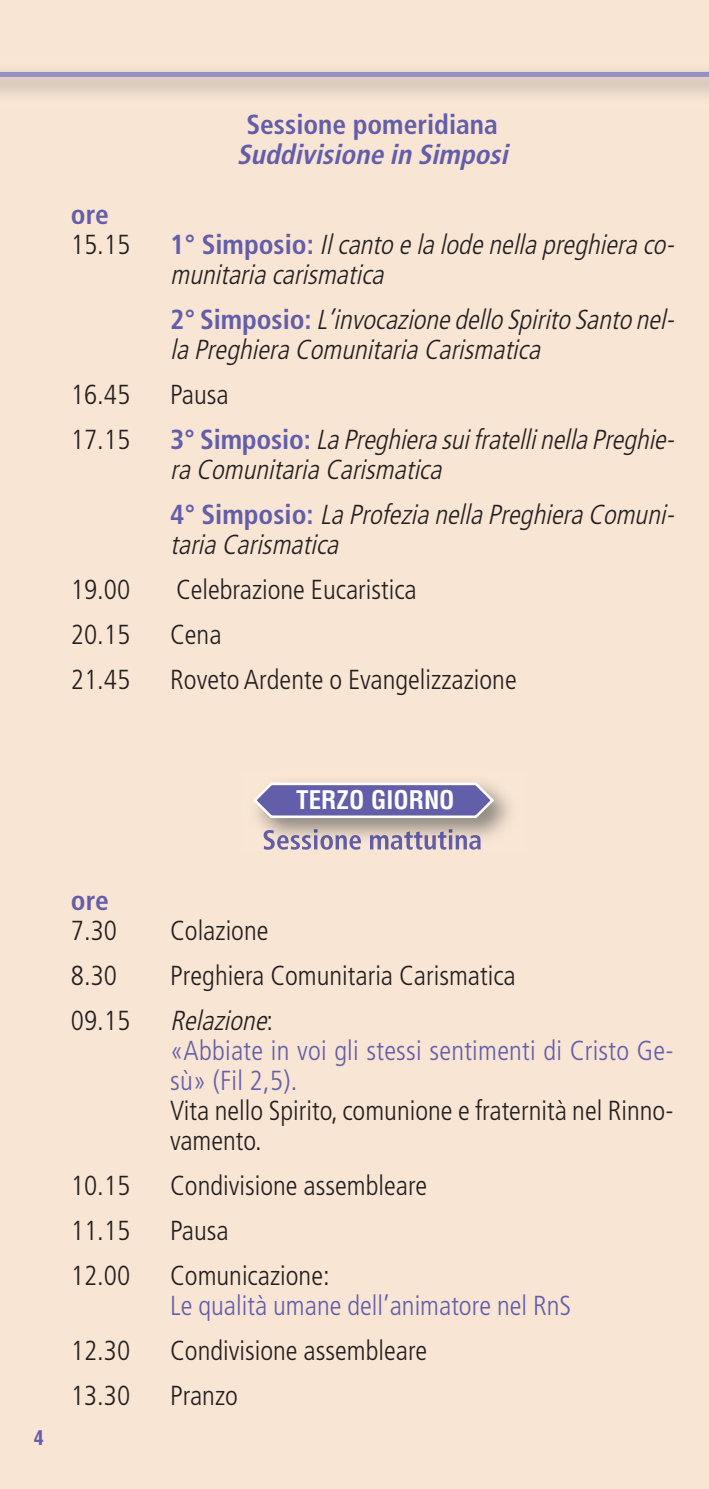
<style>
.page{position:relative;width:709px;height:1489px;background:#fff}
.page>*{position:absolute;margin:0;border:0;box-sizing:border-box;transform-origin:0 0}
.t1{font:300 condensed 27.5px/30px "Frutiger";color:#231f20}
.t2{font:italic 300 condensed 27.5px/30px "Frutiger";color:#231f20}
.t3{font:300 condensed 27.5px/30px "Frutiger";letter-spacing:.01em;color:#625ea9}
.t4{font:700 condensed 27.5px "Frutiger";color:#625ea9}
.t5{font:italic 700 condensed 27.5px "Frutiger";color:#625ea9}
.t6{font:700 condensed 25px "Helvetica";color:#fff}
.t7{font:700 condensed 20px "Helvetica";color:#625ea9}
.s1{font-weight:700;font-style:normal;color:#625ea9}
.s2{font-style:italic;color:#231f20}
.s3{color:#231f20}
</style>
<div class="page">
<div style="left:0;top:0;width:709px;height:1488px;background:#f8e5d4"></div>
<div style="left:0;top:72px;width:709px;height:5px;background:#9690c6"></div>
<img style="left:258px;top:787px;width:252px;height:63px">
<img style="left:263px;top:829px;width:173px;height:20px">
<svg style="left:253px;top:782px;width:241px;height:36px;background:#847fb7"></svg>
<p class="t4" style="left:246px;top:113px;width:253px">Sessione pomeridiana</p>
<p class="t5" style="left:237px;top:143px;width:278px">Suddivisione in Simposi</p>
<p class="t4" style="left:71px;top:203px;width:39px">ore</p>
<p class="t1" style="left:71px;top:232px;width:61px">15.15</p>
<p class="t2" style="left:170px;top:232px;width:510px"><span class="s1">1 ° S i m p o s i o :</span> Il canto e la lode nella preghiera co&shy;munitaria carismatica</p>
<p class="t2" style="left:170px;top:307px;width:510px"><span class="s1">2 ° S i m p o s i o :</span> L’invocazione dello Spirito Santo nel&shy;la Preghiera Comunitaria Carismatica</p>
<p class="t1" style="left:71px;top:382px;width:61px">16.45</p>
<p class="t1" style="left:170px;top:382px;width:60px">Pausa</p>
<p class="t1" style="left:71px;top:427px;width:61px">17.15</p>
<p class="t2" style="left:170px;top:427px;width:510px"><span class="s1">3 ° S i m p o s i o :</span> La Preghiera sui fratelli nella Preghie&shy;ra Comunitaria Carismatica</p>
<p class="t2" style="left:170px;top:502px;width:510px"><span class="s1">4 ° S i m p o s i o :</span> La Profezia nella Preghiera Comuni&shy;taria Carismatica</p>
<p class="t1" style="left:71px;top:577px;width:61px">19.00</p>
<p class="t1" style="left:176px;top:577px;width:242px">Celebrazione Eucaristica</p>
<p class="t1" style="left:71px;top:622px;width:61px">20.15</p>
<p class="t1" style="left:170px;top:622px;width:53px">Cena</p>
<p class="t1" style="left:71px;top:667px;width:61px">21.45</p>
<p class="t1" style="left:170px;top:667px;width:348px">Roveto Ardente o Evangelizzazione</p>
<p class="t6" style="left:296px;top:785px;width:160px">TERZO GIORNO</p>
<p class="t7" style="left:34px;top:1426px;width:11px">4</p>
<p class="t4" style="left:71px;top:888px;width:39px">ore</p>
<p class="t1" style="left:71px;top:917px;width:48px">7.30</p>
<p class="t1" style="left:170px;top:917px;width:100px">Colazione</p>
<p class="t1" style="left:71px;top:962px;width:48px">8.30</p>
<p class="t1" style="left:170px;top:962px;width:347px">Preghiera Comunitaria Carismatica</p>
<p class="t1" style="left:71px;top:1007px;width:61px">09.15</p>
<p class="t3" style="left:170px;top:1007px;width:505px"><span class="s2">Relazione</span><span class="s3">:<br></span>«Abbiate in voi gli stessi sentimenti di Cristo Ge&shy;sù» (Fil 2,5).</p>
<p class="t1" style="left:170px;top:1097px;width:505px">Vita nello Spirito, comunione e fraternità nel Rinno&shy;vamento.</p>
<p class="t1" style="left:71px;top:1172px;width:61px">10.15</p>
<p class="t1" style="left:170px;top:1172px;width:259px">Condivisione assembleare</p>
<p class="t1" style="left:71px;top:1217px;width:61px">11.15</p>
<p class="t1" style="left:170px;top:1217px;width:60px">Pausa</p>
<p class="t1" style="left:71px;top:1262px;width:61px">12.00</p>
<p class="t1" style="left:170px;top:1262px;width:161px">Comunicazione:</p>
<p class="t3" style="left:170px;top:1292px;width:402px">Le qualità umane dell’animatore nel RnS</p>
<p class="t1" style="left:71px;top:1337px;width:61px">12.30</p>
<p class="t1" style="left:170px;top:1337px;width:259px">Condivisione assembleare</p>
<p class="t1" style="left:71px;top:1382px;width:61px">13.30</p>
<p class="t1" style="left:170px;top:1382px;width:69px">Pranzo</p>
</div>
